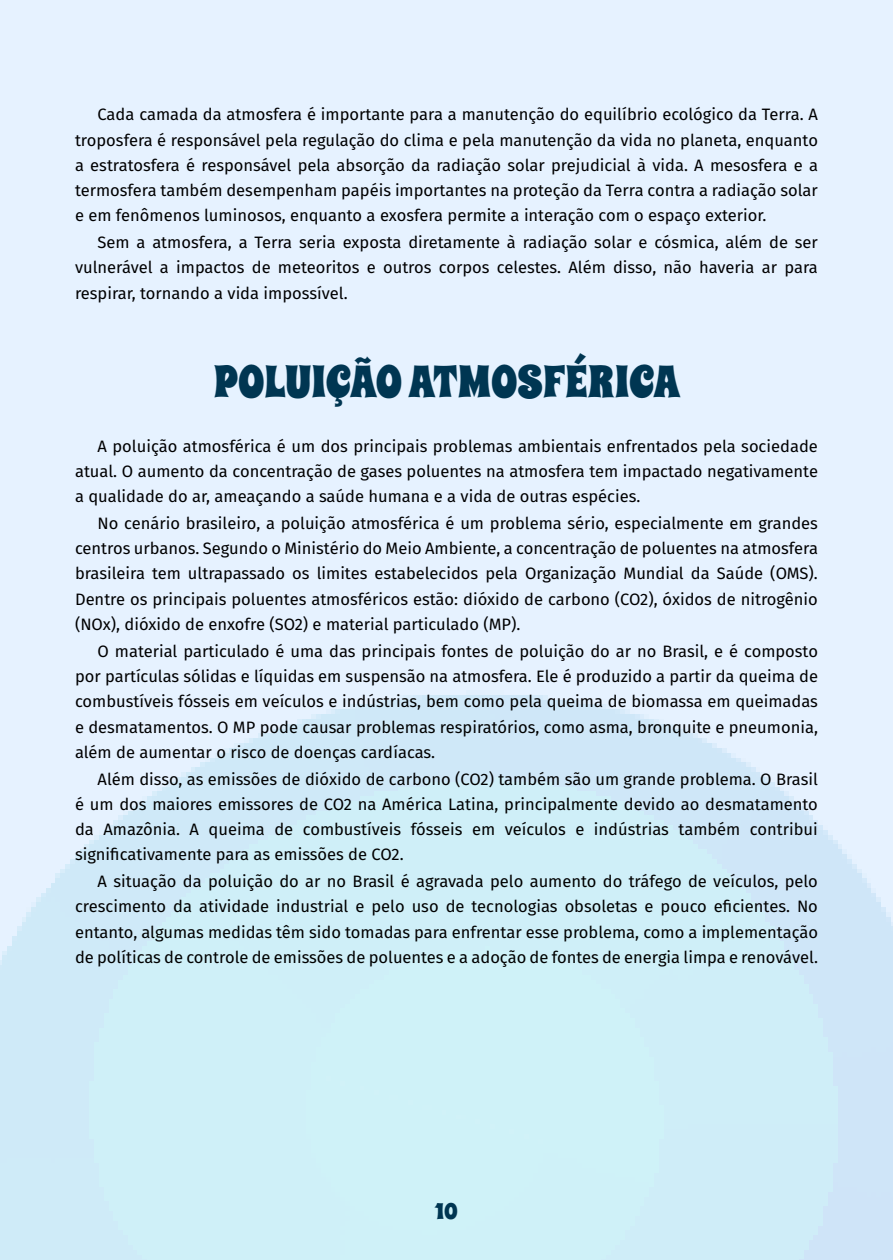
<style>
.page{position:relative;width:893px;height:1260px;background:#fff}
.page>*{position:absolute;margin:0;border:0;box-sizing:border-box;transform-origin:0 0}
.t1{font:45px "Spicy Rice";color:#003652}
.t2{font:22.5px "Spicy Rice";color:#003652}
.t3{font:16.5px/25.2px "Fira Sans";color:#000;text-align:justify}
</style>
<div class="page">
<div style="left:0;top:0;width:892px;height:1260px;background:linear-gradient(to bottom,#edf3ff,#cdedf7)"></div>
<p class="t3" style="left:75px;top:102px;width:744px;text-indent:23px">Cada camada da atmosfera é importante para a manutenção do equilíbrio ecológico da Terra. A troposfera é responsável pela regulação do clima e pela manutenção da vida no planeta, enquanto a estratosfera é responsável pela absorção da radiação solar prejudicial à vida. A mesosfera e a termosfera também desempenham papéis importantes na proteção da Terra contra a radiação solar e em fenômenos luminosos, enquanto a exosfera permite a interação com o espaço exterior.</p>
<p class="t3" style="left:75px;top:229px;width:744px;text-indent:23px">Sem a atmosfera, a Terra seria exposta diretamente à radiação solar e cósmica, além de ser vulnerável a impactos de meteoritos e outros corpos celestes. Além disso, não haveria ar para respirar, tornando a vida impossível.</p>
<h1 class="t1" style="left:213px;top:351px;width:467px">POLUIÇÃO ATMOSFÉRICA</h1>
<p class="t3" style="left:75px;top:433px;width:744px;text-indent:23px">A poluição atmosférica é um dos principais problemas ambientais enfrentados pela sociedade atual. O aumento da concentração de gases poluentes na atmosfera tem impactado negativamente a qualidade do ar, ameaçando a saúde humana e a vida de outras espécies.</p>
<p class="t3" style="left:75px;top:510px;width:744px;text-indent:23px">No cenário brasileiro, a poluição atmosférica é um problema sério, especialmente em grandes centros urbanos. Segundo o Ministério do Meio Ambiente, a concentração de poluentes na atmosfera brasileira tem ultrapassado os limites estabelecidos pela Organização Mundial da Saúde (OMS).<br>Dentre os principais poluentes atmosféricos estão: dióxido de carbono (CO2), óxidos de nitrogênio (NOx), dióxido de enxofre (SO2) e material particulado (MP).</p>
<p class="t3" style="left:75px;top:638px;width:744px;text-indent:23px">O material particulado é uma das principais fontes de poluição do ar no Brasil, e é composto por partículas sólidas e líquidas em suspensão na atmosfera. Ele é produzido a partir da queima de combustíveis fósseis em veículos e indústrias, bem como pela queima de biomassa em queimadas e desmatamentos. O MP pode causar problemas respiratórios, como asma, bronquite e pneumonia, além de aumentar o risco de doenças cardíacas.</p>
<p class="t3" style="left:75px;top:766px;width:744px;text-indent:23px">Além disso, as emissões de dióxido de carbono (CO2) também são um grande problema. O Brasil é um dos maiores emissores de CO2 na América Latina, principalmente devido ao desmatamento da Amazônia. A queima de combustíveis fósseis em veículos e indústrias também contribui significativamente para as emissões de CO2.</p>
<p class="t3" style="left:75px;top:868px;width:744px;text-indent:23px">A situação da poluição do ar no Brasil é agravada pelo aumento do tráfego de veículos, pelo crescimento da atividade industrial e pelo uso de tecnologias obsoletas e pouco eficientes. No entanto, algumas medidas têm sido tomadas para enfrentar esse problema, como a implementação de políticas de controle de emissões de poluentes e a adoção de fontes de energia limpa e renovável.</p>
<h2 class="t2" style="left:435px;top:1196px;width:25px">10</h2>
</div>
